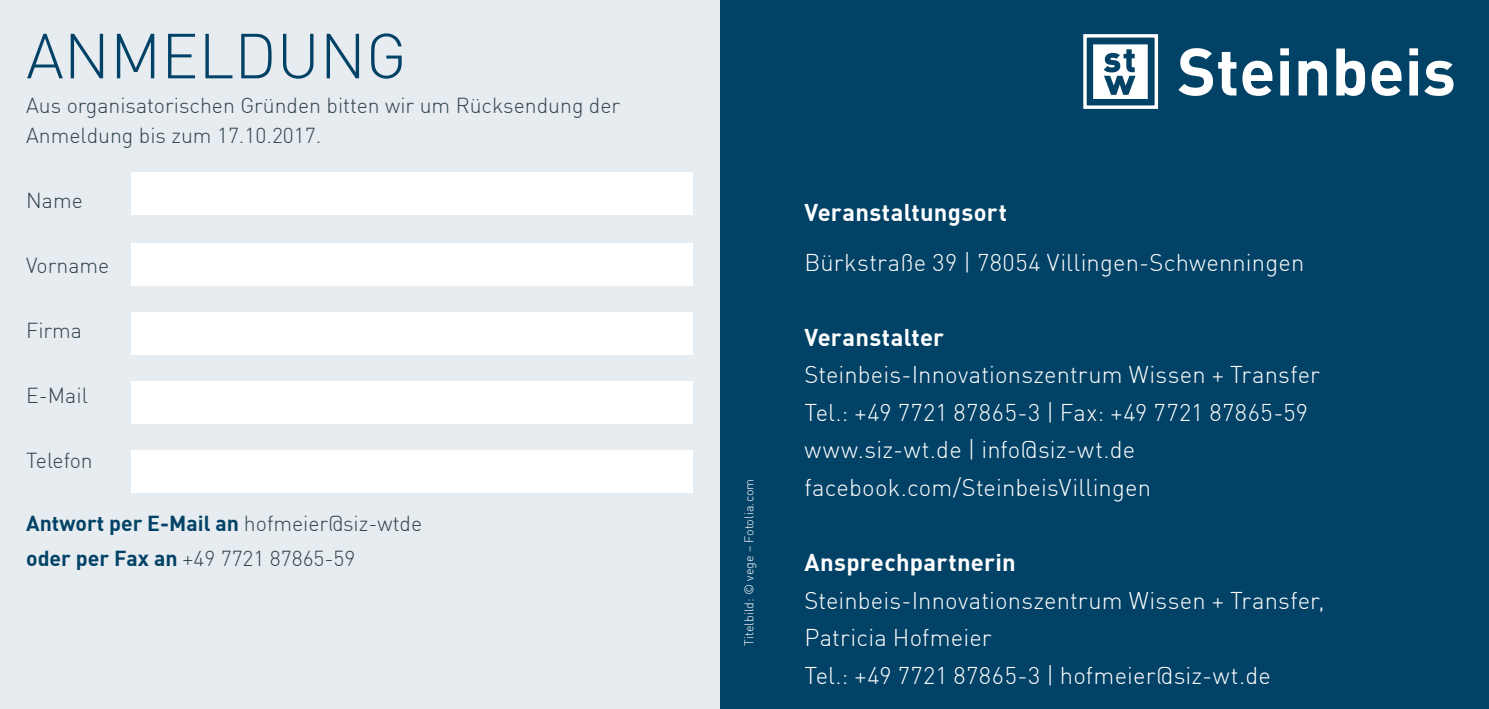
<style>
.page{position:relative;width:1489px;height:709px;background:#fff}
.page>*{position:absolute;margin:0;border:0;box-sizing:border-box;transform-origin:0 0}
.t1{font:300 62.5px "DIN";color:#024266}
.t2{font:300 23.75px/37.5px "DIN";letter-spacing:.005em;color:#fff}
.t3{font:300 21.25px/30px "DIN";color:#33444d}
.t4{font:300 12.5px "DIN";color:#fff}
.s1{font-family:"DIN Bold";font-weight:400;color:#024266}
.s2{font-family:"DIN Bold";font-weight:400}
</style>
<div class="page">
<div style="left:0;top:0;width:1488px;height:709px;background:#e6ecf0"></div>
<div style="left:720px;top:0;width:768px;height:709px;background:#024266"></div>
<div style="left:1083px;top:34px;width:74px;height:75px;border:3px solid #fff"></div>
<svg style="left:1093px;top:44px;width:54px;height:55px"></svg>
<svg style="left:1178px;top:48px;width:34px;height:48px"></svg>
<svg style="left:1218px;top:52px;width:18px;height:43px"></svg>
<svg style="left:1242px;top:61px;width:30px;height:35px"></svg>
<svg style="left:1280px;top:48px;width:8px;height:47px"></svg>
<svg style="left:1298px;top:61px;width:28px;height:34px"></svg>
<svg style="left:1336px;top:49px;width:28px;height:47px"></svg>
<svg style="left:1371px;top:61px;width:30px;height:35px"></svg>
<svg style="left:1409px;top:48px;width:8px;height:47px"></svg>
<svg style="left:1424px;top:61px;width:29px;height:35px"></svg>
<div style="left:131px;top:172px;width:562px;height:42px;background:#fff"></div>
<div style="left:131px;top:243px;width:562px;height:42px;background:#fff"></div>
<div style="left:131px;top:312px;width:562px;height:42px;background:#fff"></div>
<div style="left:131px;top:381px;width:562px;height:43px;background:#fff"></div>
<div style="left:131px;top:450px;width:562px;height:43px;background:#fff"></div>
<p class="t1" style="left:26px;top:17px;width:382px">ANMELDUNG</p>
<p class="t3" style="left:26px;top:91px;width:595px">Aus organisatorischen Gründen bitten wir um Rücksendung der<br>Anmeldung bis zum 17.10.2017.</p>
<p class="t3" style="left:26px;top:185px;width:58px">Name</p>
<p class="t3" style="left:26px;top:250px;width:85px">Vorname</p>
<p class="t3" style="left:26px;top:315px;width:57px">Firma</p>
<p class="t3" style="left:26px;top:380px;width:63px">E-Mail</p>
<p class="t3" style="left:26px;top:445px;width:68px">Telefon</p>
<p class="t3" style="left:26px;top:505px;width:397px;line-height:35px"><span class="s1">Antwort per E-Mail an</span> hofmeier@siz-wtde <span class="s1">oder per Fax an</span> +49 7721 87865-59</p>
<p class="t4" style="left:741px;top:646px;width:168px;rotate:-90deg">Titelbild: © vege – Fotolia.com</p>
<p class="t2" style="left:804px;top:187px;width:501px;line-height:50px"><span class="s2">Veranstaltungsort<br></span>Bürkstraße 39 | 78054 Villingen-Schwenningen</p>
<p class="t2" style="left:804px;top:318px;width:517px"><span class="s2">Veranstalter<br></span>Steinbeis-Innovationszentrum Wissen + Transfer<br>Tel.: +49 7721 87865-3 | Fax: +49 7721 87865-59</p>
<p class="t2" style="left:804px;top:431px;width:332px">www.siz-wt.de | info@siz-wt.de</p>
<p class="t2" style="left:804px;top:468px;width:348px">facebook.com/SteinbeisVillingen</p>
<p class="t2" style="left:804px;top:543px;width:521px"><span class="s2">Ansprechpartnerin </span>Steinbeis-Innovationszentrum Wissen + Transfer, Patricia Hofmeier<br>Tel.: +49 7721 87865-3 | hofmeier@siz-wt.de</p>
</div>
